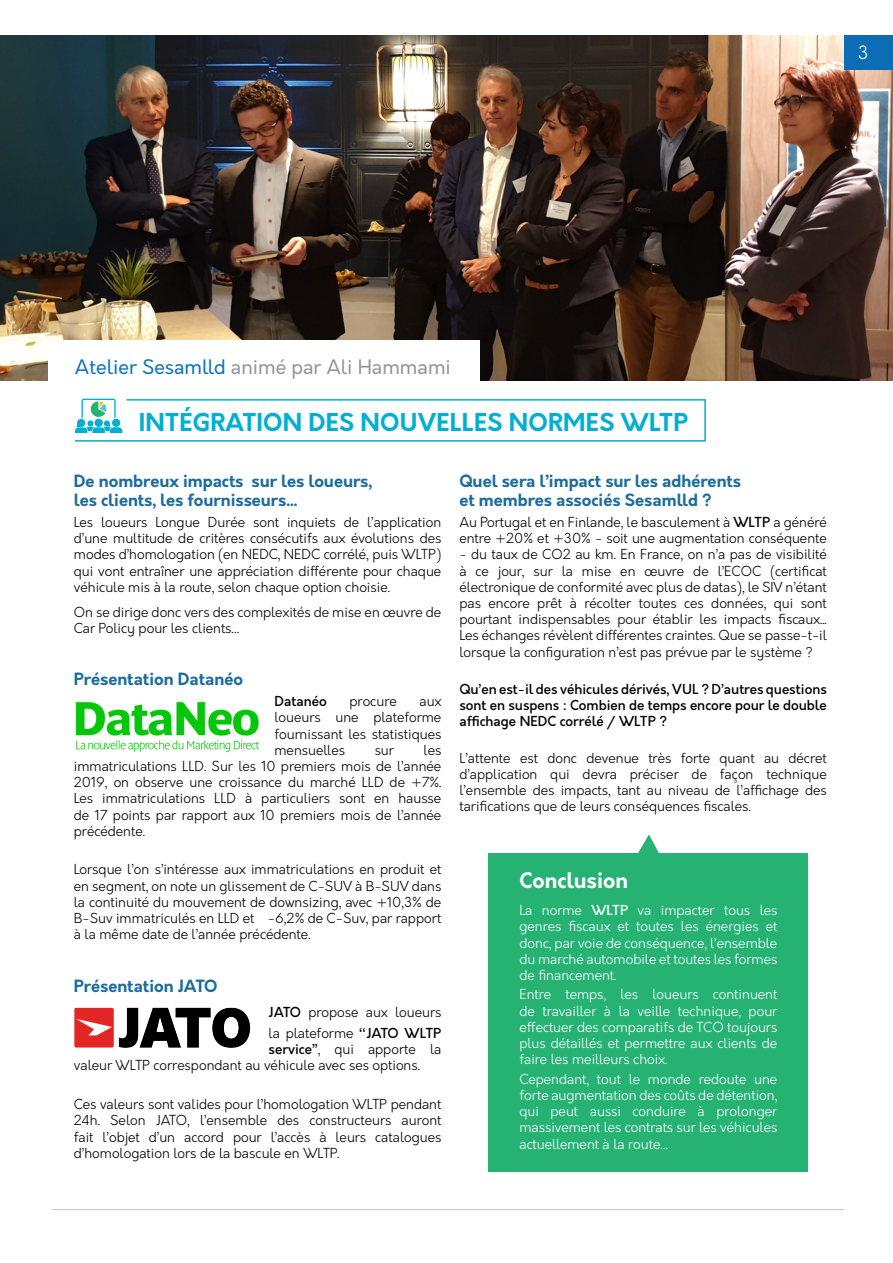
<style>
.page{position:relative;width:893px;height:1263px;background:#fff}
.page>*{position:absolute;margin:0;border:0;box-sizing:border-box;transform-origin:0 0}
.t1{font:700 24px "Orkney";letter-spacing:.01em;color:#00afd2}
.t2{font:700 21px "Orkney";color:#fff}
.t3{font:19.5px "Orkney";color:#939598}
.t4{font:300 18px "Orkney";color:#fff}
.t5{font:700 16.5px/19.8px "Orkney";color:#1c6c9f}
.t6{font:300 13.5px/16.2px "Orkney";color:#000;text-align:justify}
.t7{font:300 13.5px/16.2px "Orkney";color:#fff;text-align:justify}
.t8{font:500 13.5px/16.2px "Orkney";color:#000;text-align:justify}
.s1{color:#0d73ba}
.s2{font-weight:500}
</style>
<div class="page">
<img style="left:0;top:36px;width:893px;height:344px">
<div style="left:48px;top:340px;width:432px;height:147px;background:#fff"></div>
<hr style="left:52px;top:1209px;width:792px;height:1px;background:#3f606f">
<div style="left:844px;top:36px;width:49px;height:34px;background:#0d6db4"></div>
<svg style="left:75px;top:398px;width:631px;height:44px"></svg>
<div style="left:489px;top:853px;width:319px;height:319px;background:#25b273"></div>
<svg style="left:638px;top:834px;width:21px;height:19px"></svg>
<img style="left:75px;top:701px;width:185px;height:52px">
<img style="left:74px;top:1007px;width:177px;height:41px">
<h3 class="t4" style="left:858px;top:41px;width:12px">3</h3>
<h3 class="t3" style="left:75px;top:354px;width:377px"><span class="s1">Atelier Sesamlld</span> animé par Ali Hammami</h3>
<h1 class="t1" style="left:139px;top:406px;width:551px">INTÉGRATION DES NOUVELLES NORMES WLTP</h1>
<p class="t5" style="left:74px;top:471px;width:300px">De nombreux impacts sur les loueurs, les clients, les fournisseurs...</p>
<p class="t6" style="left:74px;top:514px;width:369px">Les loueurs Longue Durée sont inquiets de l’application d’une multitude de critères consécutifs aux évolutions des modes d’homologation (en NEDC, NEDC corrélé, puis WLTP) qui vont entraîner une appréciation différente pour chaque véhicule mis à la route, selon chaque option choisie.</p>
<p class="t6" style="left:74px;top:604px;width:369px">On se dirige donc vers des complexités de mise en œuvre de<br>Car Policy pour les clients…</p>
<p class="t5" style="left:74px;top:670px;width:171px">Présentation Datanéo</p>
<p class="t8" style="left:274px;top:693px;width:54px">Datanéo</p>
<p class="t6" style="left:350px;top:693px;width:49px">procure</p>
<p class="t6" style="left:274px;top:693px;width:168px;text-indent:145px">aux loueurs une plateforme fournissant les statistiques mensuelles</p>
<p class="t6" style="left:74px;top:742px;width:369px;text-indent:350px">les immatriculations LLD. Sur les 10 premiers mois de l’année 2019, on observe une croissance du marché LLD de +7%.<br>Les immatriculations LLD à particuliers sont en hausse de 17 points par rapport aux 10 premiers mois de l’année précédente.</p>
<p class="t6" style="left:74px;top:862px;width:369px">Lorsque l’on s’intéresse aux immatriculations en produit et en segment, on note un glissement de C-SUV à B-SUV dans la continuité du mouvement de downsizing, avec +10,3% de B-Suv immatriculés en LLD et -6,2% de C-Suv, par rapport à la même date de l’année précédente.</p>
<p class="t5" style="left:74px;top:976px;width:145px">Présentation JATO</p>
<p class="t6" style="left:269px;top:1002px;width:174px;line-height:21px"><span class="s2">JATO</span> propose aux loueurs la plateforme <span class="s2">‘‘JATO WLTP</span></p>
<p class="t6" style="left:74px;top:1041px;width:369px;text-indent:195px"><span class="s2">service’’</span>, qui apporte la valeur WLTP correspondant au véhicule avec ses options.</p>
<p class="t6" style="left:74px;top:1096px;width:369px">Ces valeurs sont valides pour l’homologation WLTP pendant 24h. Selon JATO, l’ensemble des constructeurs auront fait l’objet d’un accord pour l’accès à leurs catalogues d’homologation lors de la bascule en WLTP.</p>
<p class="t6" style="left:375px;top:742px;width:21px">sur</p>
<p class="t5" style="left:459px;top:471px;width:283px">Quel sera l’impact sur les adhérents et membres associés Sesamlld ?</p>
<p class="t6" style="left:459px;top:514px;width:369px">Au Portugal et en Finlande, le basculement à <span class="s2">WLTP</span> a généré entre +20% et +30% - soit une augmentation conséquente</p>
<p class="t6" style="left:459px;top:547px;width:369px">- du taux de CO2 au km. En France, on n’a pas de visibilité à ce jour, sur la mise en œuvre de l’ECOC (certificat électronique de conformité avec plus de datas), le SIV n’étant pas encore prêt à récolter toutes ces données, qui sont pourtant indispensables pour établir les impacts fiscaux...<br>Les échanges révèlent différentes craintes. Que se passe-t-il lorsque la configuration n’est pas prévue par le système ?</p>
<p class="t8" style="left:459px;top:681px;width:369px">Qu’en est-il des véhicules dérivés, VUL ? D’autres questions sont en suspens : Combien de temps encore pour le double affichage NEDC corrélé / WLTP ?</p>
<p class="t6" style="left:459px;top:750px;width:369px">L’attente est donc devenue très forte quant au décret d’application qui devra préciser de façon technique l’ensemble des impacts, tant au niveau de l’affichage des tarifications que de leurs conséquences fiscales.</p>
<h2 class="t2" style="left:519px;top:867px;width:110px">Conclusion</h2>
<p class="t7" style="left:519px;top:902px;width:259px">La norme <span class="s2">WLTP</span> va impacter tous les genres fiscaux et toutes les énergies et donc, par voie de conséquence, l’ensemble du marché automobile et toutes les formes de financement.</p>
<p class="t7" style="left:519px;top:987px;width:259px">Entre temps, les loueurs continuent de travailler à la veille technique, pour effectuer des comparatifs de TCO toujours plus détaillés et permettre aux clients de faire les meilleurs choix.</p>
<p class="t7" style="left:519px;top:1071px;width:259px">Cependant, tout le monde redoute une forte augmentation des coûts de détention, qui peut aussi conduire à prolonger massivement les contrats sur les véhicules actuellement à la route…</p>
</div>
